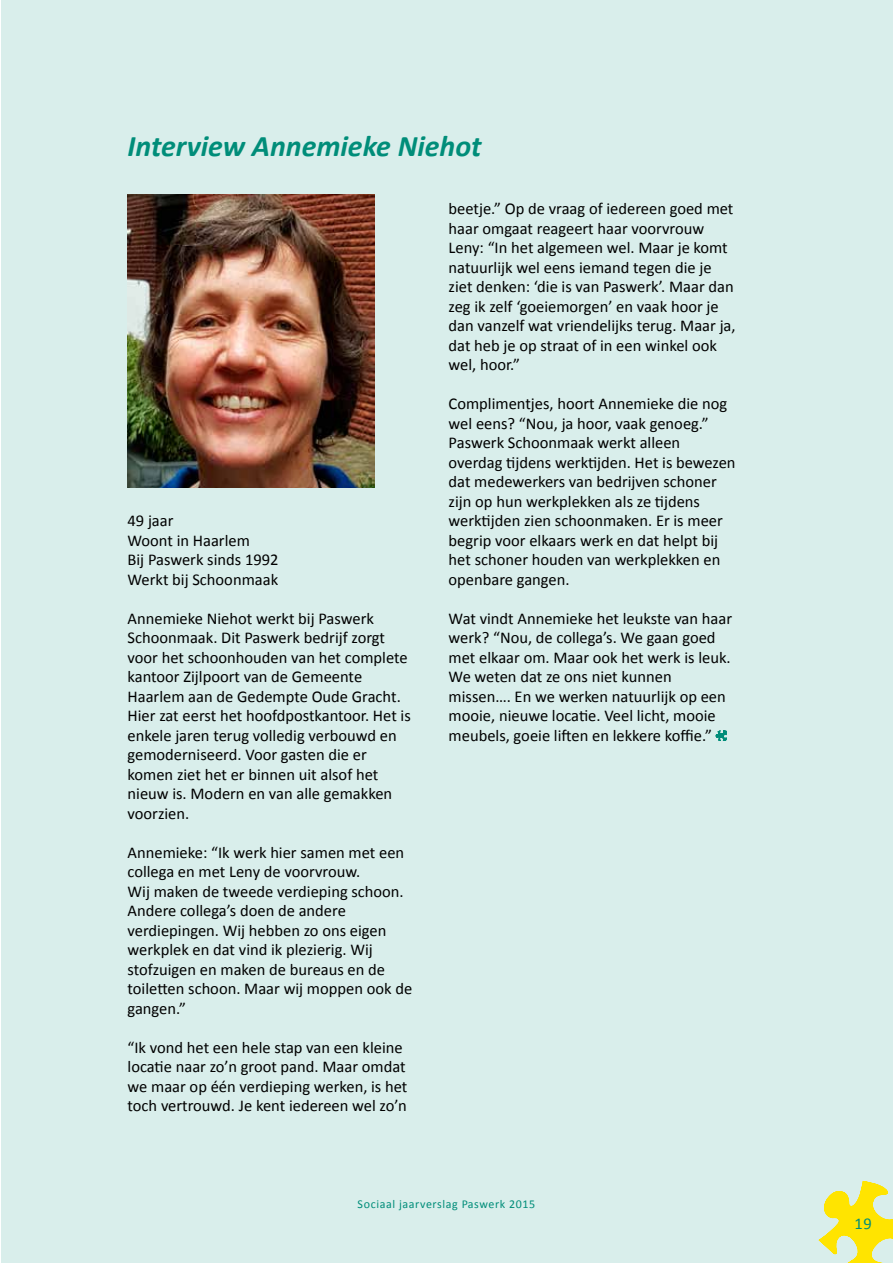
<style>
.page{position:relative;width:893px;height:1263px;background:#fff}
.page>*{position:absolute;margin:0;border:0;box-sizing:border-box;transform-origin:0 0}
.t1{font:italic 700 30px "Calibri";color:#008d79}
.t2{font:16.5px/19.5px "Calibri";color:#000}
.t3{font:16.5px "Calibri";color:#008d79}
.t4{font:12px "Calibri";letter-spacing:.05em;color:#008d79}
</style>
<div class="page">
<div style="left:1px;top:0;width:892px;height:1263px;background:#d9eeeb"></div>
<svg style="left:715px;top:730px;width:11px;height:11px"></svg>
<img style="left:128px;top:195px;width:246px;height:292px">
<svg style="left:819px;top:1181px;width:74px;height:82px"></svg>
<h1 class="t1" style="left:128px;top:127px;width:355px">Interview Annemieke Niehot</h1>
<p class="t2" style="left:128px;top:511px;width:152px">49 jaar<br>Woont in Haarlem<br>Bij Paswerk sinds 1992<br>Werkt bij Schoonmaak</p>
<p class="t2" style="left:128px;top:608px;width:285px">Annemieke Niehot werkt bij Paswerk Schoonmaak. Dit Paswerk bedrijf zorgt voor het schoonhouden van het complete kantoor Zijlpoort van de Gemeente Haarlem aan de Gedempte Oude Gracht.<br>Hier zat eerst het hoofdpostkantoor. Het is enkele jaren terug volledig verbouwd en gemoderniseerd. Voor gasten die er komen ziet het er binnen uit alsof het nieuw is. Modern en van alle gemakken voorzien.</p>
<p class="t2" style="left:128px;top:842px;width:286px">Annemieke: “Ik werk hier samen met een collega en met Leny de voorvrouw.<br>Wij maken de tweede verdieping schoon.<br>Andere collega’s doen de andere verdiepingen. Wij hebben zo ons eigen werkplek en dat vind ik plezierig. Wij stofzuigen en maken de bureaus en de toiletten schoon. Maar wij moppen ook de gangen.”</p>
<p class="t2" style="left:128px;top:1037px;width:281px">“Ik vond het een hele stap van een kleine locatie naar zo’n groot pand. Maar omdat we maar op één verdieping werken, is het toch vertrouwd. Je kent iedereen wel zo’n</p>
<p class="t2" style="left:449px;top:199px;width:289px">beetje.” Op de vraag of iedereen goed met haar omgaat reageert haar voorvrouw Leny: “In het algemeen wel. Maar je komt natuurlijk wel eens iemand tegen die je ziet denken: ‘die is van Paswerk’. Maar dan zeg ik zelf ‘goeiemorgen’ en vaak hoor je dan vanzelf wat vriendelijks terug. Maar ja, dat heb je op straat of in een winkel ook wel, hoor.”</p>
<p class="t2" style="left:449px;top:394px;width:289px">Complimentjes, hoort Annemieke die nog wel eens? “Nou, ja hoor, vaak genoeg.” Paswerk Schoonmaak werkt alleen overdag tijdens werktijden. Het is bewezen dat medewerkers van bedrijven schoner zijn op hun werkplekken als ze tijdens werktijden zien schoonmaken. Er is meer begrip voor elkaars werk en dat helpt bij het schoner houden van werkplekken en openbare gangen.</p>
<p class="t2" style="left:449px;top:609px;width:285px">Wat vindt Annemieke het leukste van haar werk? “Nou, de collega’s. We gaan goed met elkaar om. Maar ook het werk is leuk.<br>We weten dat ze ons niet kunnen missen…. En we werken natuurlijk op een mooie, nieuwe locatie. Veel licht, mooie meubels, goeie liften en lekkere koffie.”</p>
<p class="t4" style="left:358px;top:1196px;width:179px">Sociaal jaarverslag Paswerk 2015</p>
<p class="t3" style="left:854px;top:1213px;width:19px">19</p>
</div>
